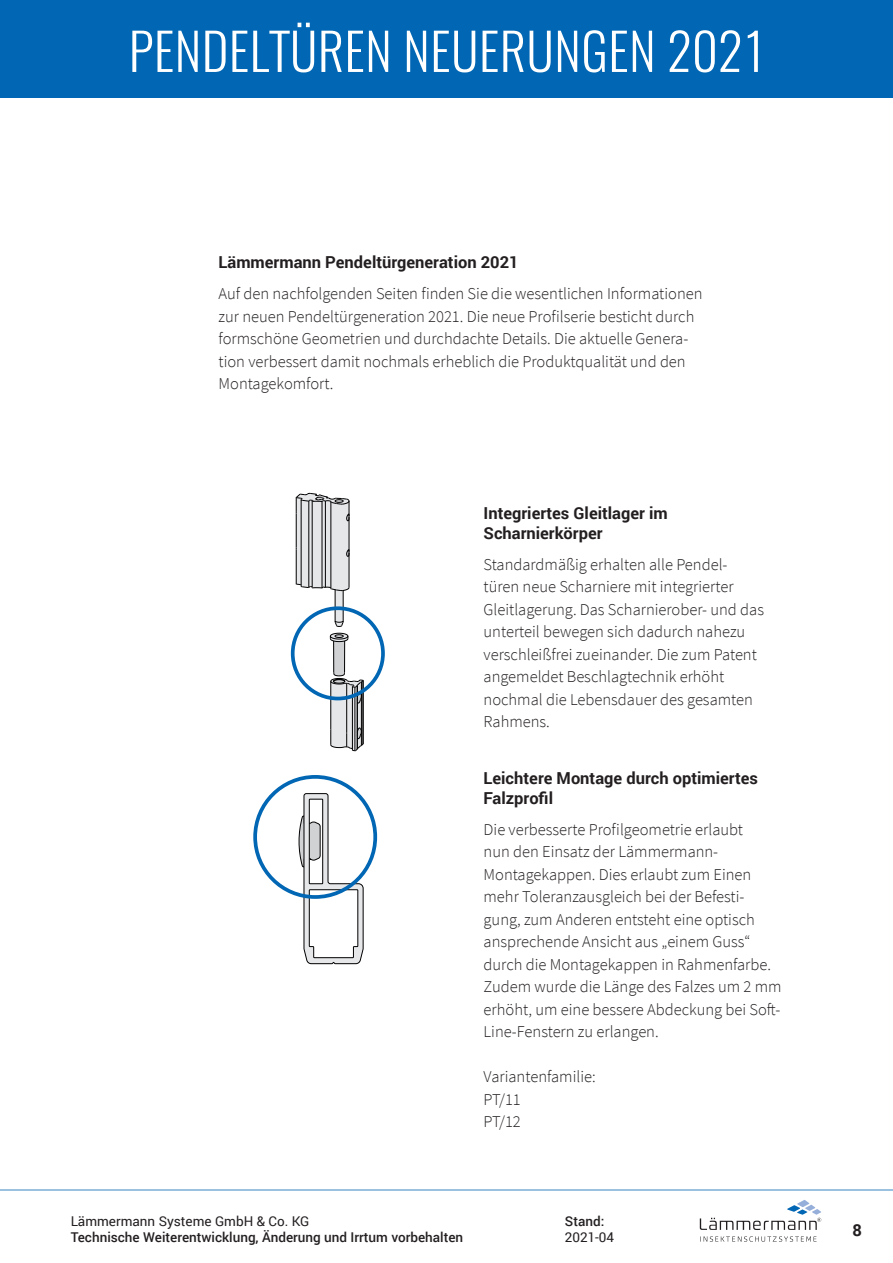
<style>
.page{position:relative;width:893px;height:1263px;background:#fff}
.page>*{position:absolute;margin:0;border:0;box-sizing:border-box;transform-origin:0 0}
.t1{font:300 51px "Oswald";letter-spacing:.01em;color:#fff}
.t2{font:300 16.5px/22.5px "Source Sans Pro";color:#231f20}
.t3{font:700 16.5px/19.8px "Roboto";color:#231f20}
.t4{font:500 13.5px "Roboto";color:#231f20}
.t5{font:13.5px "Roboto";color:#231f20}
</style>
<div class="page">
<div style="left:0;top:0;width:893px;height:97px;background:#0166b3"></div>
<hr style="left:0;top:1189px;width:893px;height:2px;background:#0166b3">
<svg style="left:700px;top:1200px;width:121px;height:30px"></svg>
<svg style="left:700px;top:1236px;width:116px;height:6px"></svg>
<svg style="left:295px;top:493px;width:69px;height:258px"></svg>
<svg style="left:298px;top:793px;width:66px;height:171px"></svg>
<div style="left:291px;top:606px;width:94px;height:94px;border:4px solid #0166b3;border-radius:50%"></div>
<div style="left:253px;top:775px;width:124px;height:124px;border:4px solid #0166b3;border-radius:50%"></div>
<h1 class="t1" style="left:129px;top:17px;width:638px">PENDELTÜREN NEUERUNGEN 2021</h1>
<p class="t3" style="left:219px;top:252px;width:302px">Lämmermann Pendeltürgeneration 2021</p>
<p class="t2" style="left:219px;top:282px;width:485px">Auf den nachfolgenden Seiten finden Sie die wesentlichen Informationen zur neuen Pendeltürgeneration 2021. Die neue Profilserie besticht durch formschöne Geometrien und durchdachte Details. Die aktuelle Genera&shy;tion verbessert damit nochmals erheblich die Produktqualität und den Montagekomfort.</p>
<p class="t3" style="left:484px;top:503px;width:186px">Integriertes Gleitlager im<br>Scharnierkörper</p>
<p class="t2" style="left:484px;top:553px;width:282px">Standardmäßig erhalten alle Pendel&shy;türen neue Scharniere mit integrierter Gleitlagerung. Das Scharnierober- und das unterteil bewegen sich dadurch nahezu verschleißfrei zueinander. Die zum Patent angemeldet Beschlagtechnik erhöht nochmal die Lebensdauer des gesamten Rahmens.</p>
<p class="t3" style="left:484px;top:768px;width:276px">Leichtere Montage durch optimiertes<br>Falzprofil</p>
<p class="t2" style="left:484px;top:818px;width:300px">Die verbesserte Profilgeometrie erlaubt<br>nun den Einsatz der Lämmermann-Montagekappen. Dies erlaubt zum Einen mehr Toleranzausgleich bei der Befesti&shy;gung, zum Anderen entsteht eine optisch ansprechende Ansicht aus „einem Guss“ durch die Montagekappen in Rahmenfarbe.<br>Zudem wurde die Länge des Falzes um 2 mm erhöht, um eine bessere Abdeckung bei Soft-Line-Fenstern zu erlangen.</p>
<p class="t2" style="left:484px;top:1066px;width:114px">Variantenfamilie:<br>PT/11<br>PT/12</p>
<p class="t5" style="left:71px;top:1212px;width:240px">Lämmermann Systeme GmbH &amp; Co. KG</p>
<p class="t4" style="left:71px;top:1228px;width:394px">Technische Weiterentwicklung, Änderung und Irrtum vorbehalten</p>
<p class="t4" style="left:565px;top:1212px;width:41px">Stand:</p>
<p class="t5" style="left:565px;top:1228px;width:51px">2021-04</p>
<p class="t3" style="left:852px;top:1219px;width:11px">8</p>
</div>
